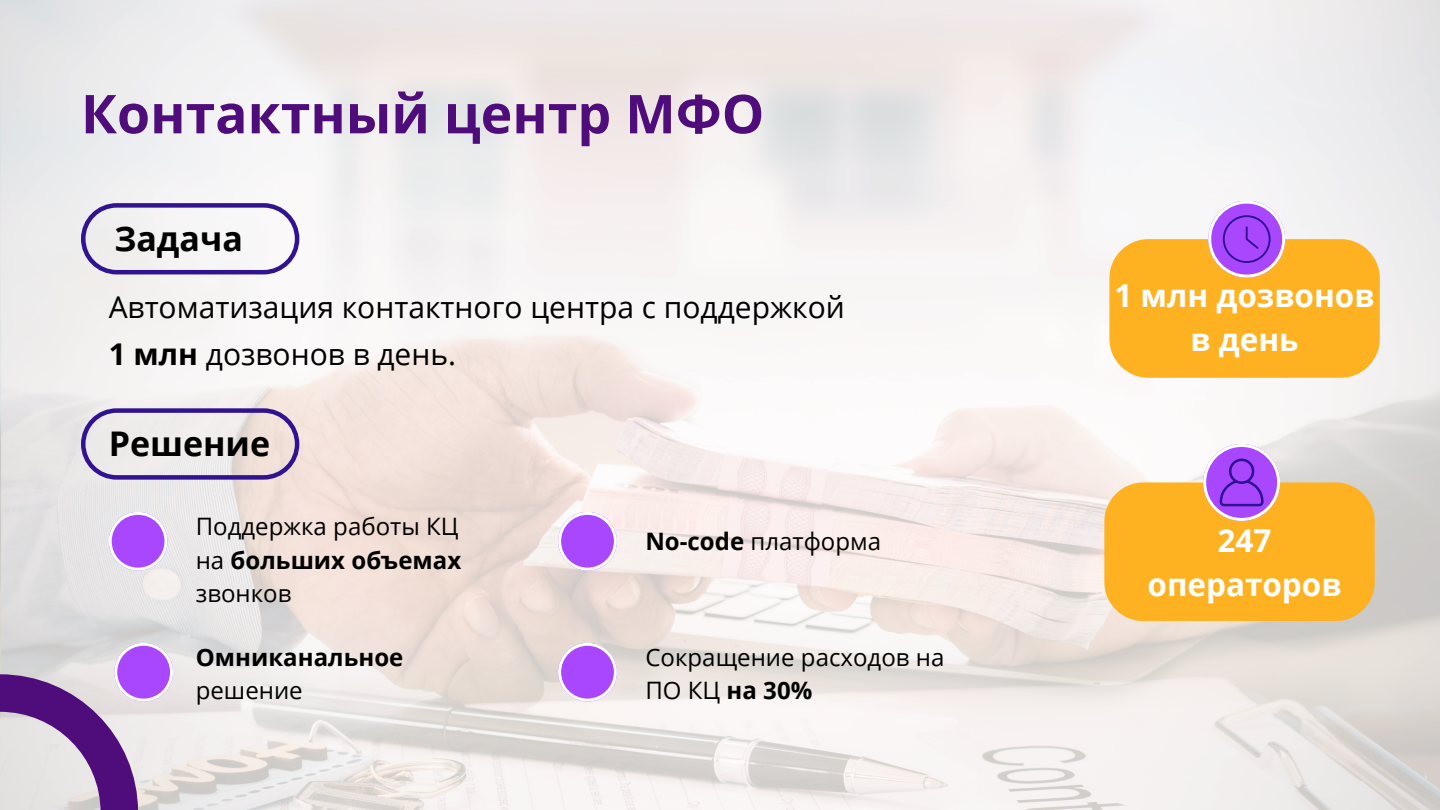
<style>
.page{position:relative;width:1440px;height:810px;background:#fff}
.page>*{position:absolute;margin:0;border:0;box-sizing:border-box;transform-origin:0 0}
.t1{font:700 53.6px "Open Sans";color:#4f0d7b}
.t2{font:700 34px "Open Sans";color:#000}
.t3{font:700 31.5px/43.5px "Open Sans";color:#fff;text-align:center}
.t4{font:30px/46.5px "Open Sans";color:#000}
.t5{font:24px/33.8px "Open Sans";color:#000;text-align:justify}
.t6{font:700 24px/33.8px "Open Sans";color:#000}
.s1{font-weight:700}
.s2{font-weight:400}
</style>
<div class="page">
<img style="left:0;top:0;width:1440px;height:810px">
<svg style="left:81px;top:203px;width:218px;height:71px"></svg>
<svg style="left:81px;top:408px;width:218px;height:72px;background:#d3c9d9"></svg>
<svg style="left:109px;top:512px;width:58px;height:58px;background:#c281fa"></svg>
<svg style="left:558px;top:512px;width:59px;height:58px"></svg>
<svg style="left:558px;top:643px;width:59px;height:58px;background:#c281f7"></svg>
<svg style="left:0;top:643px;width:173px;height:167px;background:#bca2ca"></svg>
<div style="left:1109px;top:239px;width:271px;height:139px;background:#ffb221;border-radius:39px"></div>
<svg style="left:1208px;top:201px;width:77px;height:77px"></svg>
<div style="left:1104px;top:482px;width:271px;height:139px;background:#ffb221;border-radius:39px"></div>
<svg style="left:1203px;top:444px;width:77px;height:77px"></svg>
<h3 class="t1" style="left:81px;top:76px;width:685px">Контактный центр МФО</h3>
<p class="t2" style="left:114px;top:215px;width:130px">Задача</p>
<h2 class="t4" style="left:109px;top:283px;width:738px">Автоматизация контактного центра с поддержкой<br><span class="s1">1 млн</span> дозвонов в день.</h2>
<h1 class="t2" style="left:109px;top:420px;width:163px">Решение</h1>
<p class="t5" style="left:196px;top:509px;width:267px">Поддержка работы КЦ на <span class="s1">больших объемах </span>звонков</p>
<p class="t6" style="left:196px;top:640px;width:209px">Омниканальное <span class="s2">решение</span></p>
<p class="t5" style="left:645px;top:524px;width:237px"><span class="s1">No-code</span> платформа</p>
<p class="t5" style="left:645px;top:639px;width:300px">Сокращение расходов на<br>ПО КЦ <span class="s1">на 30%</span></p>
<h2 class="t3" style="left:1115px;top:273px;width:262px">1 млн дозвонов в день</h2>
<p class="t3" style="left:1148px;top:518px;width:195px">247 операторов</p>
</div>
